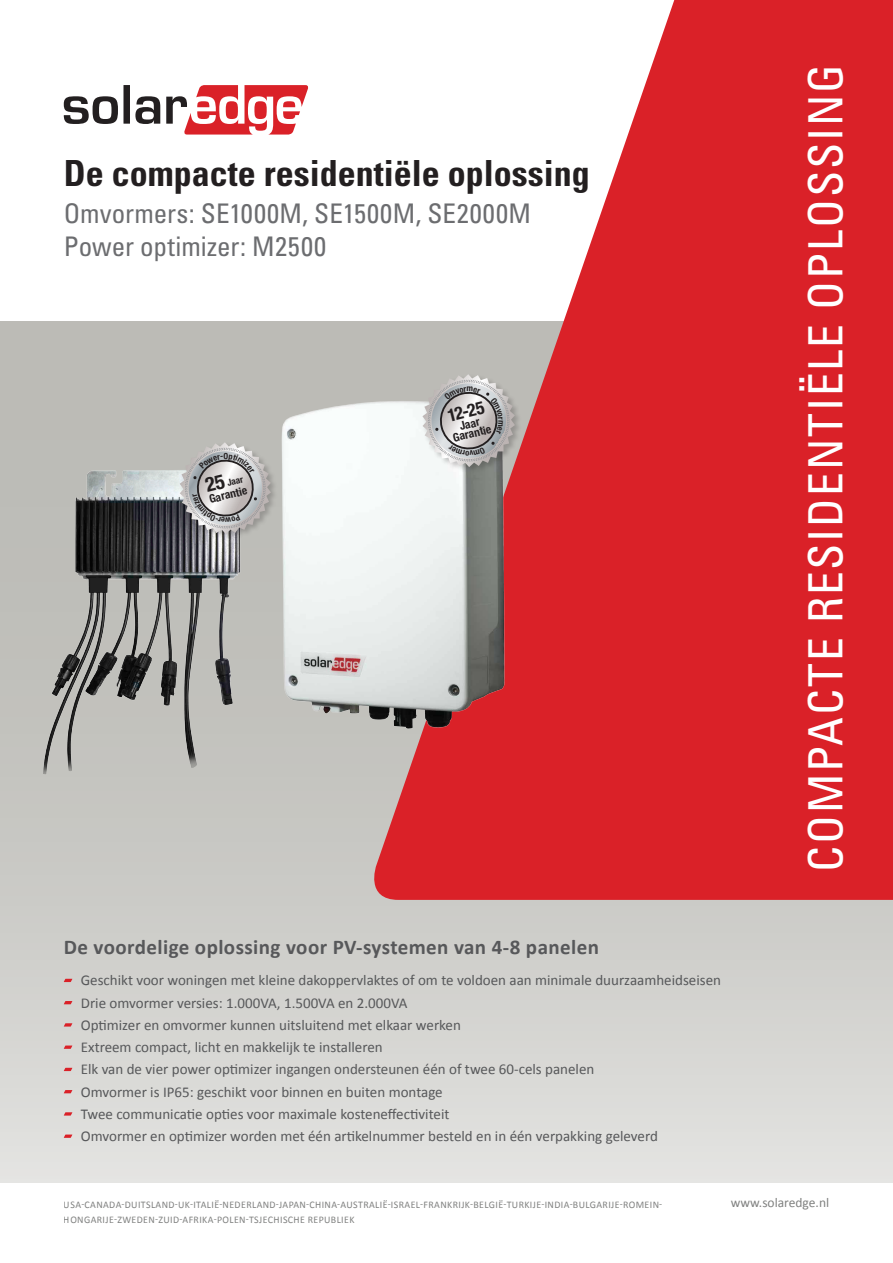
<style>
.page{position:relative;width:893px;height:1263px;background:#fff}
.page>*{position:absolute;margin:0;border:0;box-sizing:border-box;transform-origin:0 0}
.pg1_Family_vertical{font:condensed 47.25px "Univers LT Std";letter-spacing:.04em;color:#fff}
.pg1_Product_Header{font:700 condensed 36px "Univers LT Std";color:#231f20}
.pg1_Product_Part-No{font:condensed 27px "Univers LT Std";letter-spacing:.005em;color:#6c6d70}
.pg1_Text_bold{font:700 21px "Calibri";letter-spacing:.02em;color:#57585a}
.t1{font:700 condensed 17.7px "Helvetica Neue LT Std";color:#231f20}
.Pg1_Text_Bullets{font:15px "Calibri";color:#57585a}
.pg1_Text_URL{font:13.5px "Calibri";color:#808180}
.t2{font:700 condensed 11.7px "Helvetica Neue LT Std";color:#231f20}
.t3{font:700 condensed 11.55px "Helvetica Neue LT Std";color:#231f20}
.t4{font:10.2px/15px "Calibri";letter-spacing:.04em;color:#808180}
.t5{font:700 condensed 9.3px "Helvetica Neue LT Std";color:#231f20}
</style>
<div class="page">
<div style="left:0;top:321px;width:893px;height:861px;background:linear-gradient(to bottom,#b4b3ae,#dbdbd8)"></div>
<svg style="left:364px;top:0;width:529px;height:900px;fill:#da2128"></svg>
<svg style="left:64px;top:85px;width:244px;height:50px"></svg>
<svg style="left:64px;top:979px;width:8px;height:3px"></svg>
<svg style="left:64px;top:1001px;width:8px;height:3px"></svg>
<svg style="left:64px;top:1023px;width:8px;height:3px"></svg>
<svg style="left:64px;top:1045px;width:8px;height:4px"></svg>
<svg style="left:64px;top:1068px;width:8px;height:3px"></svg>
<svg style="left:64px;top:1090px;width:8px;height:3px"></svg>
<svg style="left:64px;top:1112px;width:8px;height:3px"></svg>
<svg style="left:64px;top:1134px;width:8px;height:4px"></svg>
<img style="left:274px;top:397px;width:234px;height:358px">
<img style="left:41px;top:452px;width:216px;height:323px">
<div style="left:179px;top:441px;width:99px;height:100px;background:#231f20;opacity:.25"></div>
<div style="left:422px;top:373px;width:100px;height:101px;background:#231f20;opacity:.25"></div>
<svg style="left:180px;top:442px;width:91px;height:92px;background:#b9b8b8"></svg>
<svg style="left:422px;top:374px;width:93px;height:93px;background:#c1c1c0"></svg>
<p class="pg1_Product_Header" style="left:64px;top:151px;width:527px">De compacte residentiële oplossing</p>
<p class="pg1_Product_Part-No" style="left:64px;top:197px;width:469px">Omvormers: SE1000M, SE1500M, SE2000M</p>
<p class="pg1_Product_Part-No" style="left:64px;top:229px;width:264px">Power optimizer M: 2500</p>
<p class="t5" style="left:226px;top:477px;width:18px;rotate:-14deg">Jaar</p>
<p class="t3" style="left:208px;top:492px;width:40px;rotate:-14deg">Garantie</p>
<p class="t1" style="left:445px;top:405px;width:39px;rotate:-14deg">12-25</p>
<p class="t2" style="left:458px;top:419px;width:22px;rotate:-14deg">Jaar</p>
<p class="t2" style="left:451px;top:431px;width:41px;rotate:-14deg">Garantie</p>
<p class="pg1_Family_vertical" style="left:796px;top:872px;width:809px;rotate:-90deg">COMPACTE RESIDENTIËLE OPLOSSING</p>
<p class="pg1_Text_bold" style="left:64px;top:934px;width:537px">De voordelige oplossing voor PV-systemen van 4-8 panelen</p>
<p class="Pg1_Text_Bullets" style="left:81px;top:971px;width:642px">Geschikt voor woningen met kleine dakoppervlaktes of om te voldoen aan minimale duurzaamheidseisen</p>
<p class="Pg1_Text_Bullets" style="left:81px;top:993px;width:328px">Drie omvormer versies: 1.000VA, 1.500VA en 2.000VA</p>
<p class="Pg1_Text_Bullets" style="left:81px;top:1015px;width:382px">Optimizer en omvormer kunnen uitsluitend met elkaar werken</p>
<p class="Pg1_Text_Bullets" style="left:81px;top:1037px;width:303px">Extreem compact, licht en makkelijk te installeren</p>
<p class="Pg1_Text_Bullets" style="left:81px;top:1060px;width:515px">Elk van de vier power optimizer ingangen ondersteunen één of twee 60-cels panelen</p>
<p class="Pg1_Text_Bullets" style="left:81px;top:1082px;width:363px">Omvormer is IP65: geschikt voor binnen en buiten montage</p>
<p class="Pg1_Text_Bullets" style="left:81px;top:1104px;width:370px">Twee communicatie opties voor maximale kosteneffectiviteit</p>
<p class="Pg1_Text_Bullets" style="left:81px;top:1126px;width:579px">Omvormer en optimizer worden met één artikelnummer besteld en in één verpakking geleverd</p>
<p class="t4" style="left:64px;top:1197px;width:600px">USA-CANADA-DUITSLAND-UK-ITALIË-NEDERLAND-JAPAN-CHINA-AUSTRALIË-ISRAEL-FRANKRIJK-BELGIË-TURKIJE-INDIA-BULGARIJE-ROMEIN-<br>HONGARIJE-ZWEDEN-ZUID-AFRIKA-POLEN-TSJECHISCHE REPUBLIEK</p>
<p class="pg1_Text_URL" style="left:731px;top:1194px;width:100px">www.solaredge.nl</p>
</div>
